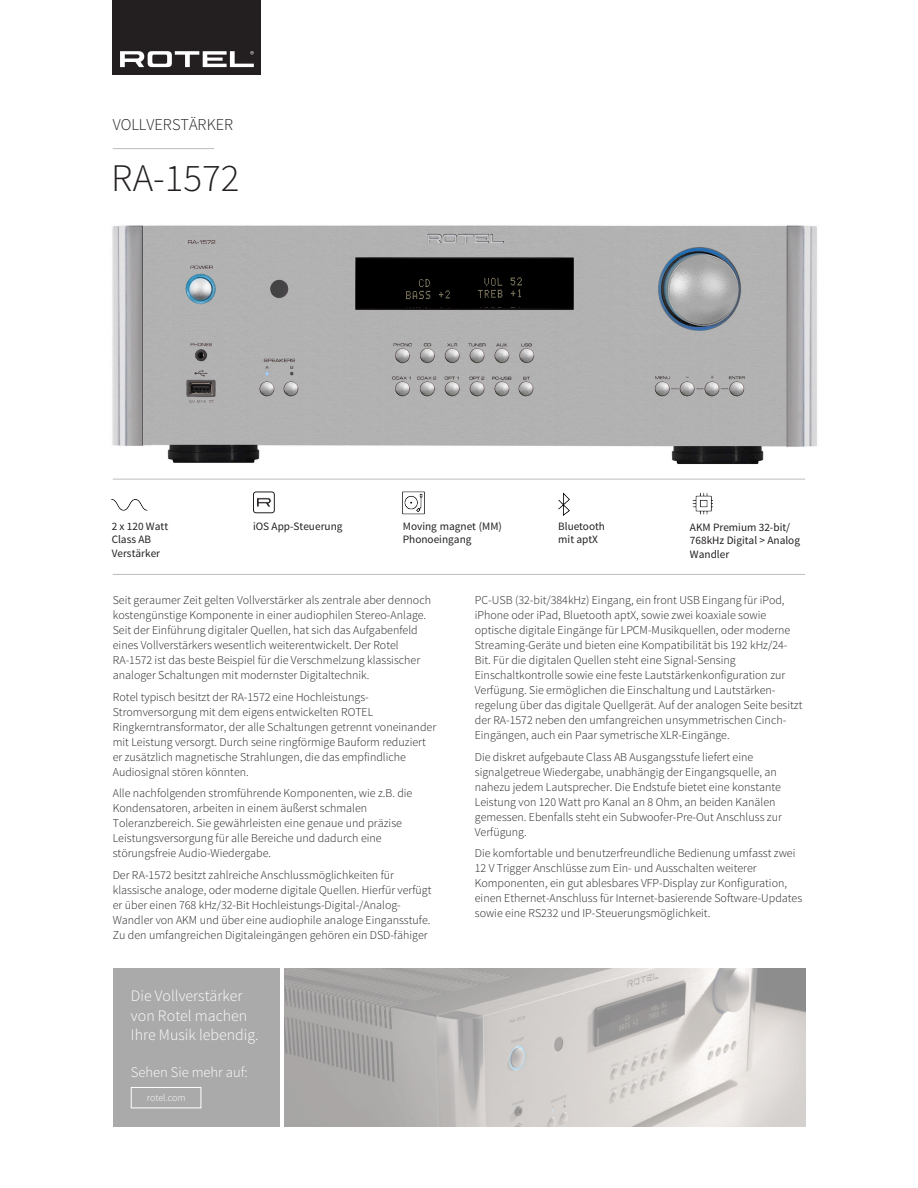
<style>
.page{position:relative;width:918px;height:1188px;background:#fff}
.page>*{position:absolute;margin:0;border:0;box-sizing:border-box;transform-origin:0 0}
.t1{font:300 39px "Source Sans Pro";color:#231f20}
.t2{font:300 16.5px "Source Sans Pro";color:#231f20}
.t3{font:300 15.9px/19.2px "Source Sans Pro";color:#fff}
.t4{font:300 14.55px "Source Sans Pro";color:#fff}
.body_copy{font:300 12px/15px "Source Sans Pro";color:#231f20}
.body_copy-2{font:11.25px/13.5px "Source Sans Pro";color:#231f20}
.t5{font:300 10.05px "Source Sans Pro";letter-spacing:-.005em;color:#fff}
</style>
<div class="page">
<hr style="left:113px;top:148px;width:101px;height:1px;background:#bcbdc0">
<div style="left:113px;top:0;width:148px;height:74px;background:#231f20"></div>
<svg style="left:120px;top:51px;width:134px;height:16px"></svg>
<div style="left:113px;top:969px;width:166px;height:158px;background:#aaa"></div>
<div style="left:131px;top:1087px;width:70px;height:21px;border:1px solid #fff"></div>
<img style="left:284px;top:969px;width:521px;height:157px">
<img style="left:112px;top:225px;width:705px;height:240px">
<hr style="left:113px;top:479px;width:692px;height:1px;background:#bcbdc0">
<hr style="left:113px;top:574px;width:692px;height:1px;background:#bcbdc0">
<img style="left:558px;top:493px;width:12px;height:22px">
<img style="left:112px;top:499px;width:36px;height:12px">
<img style="left:692px;top:492px;width:21px;height:23px">
<img style="left:403px;top:491px;width:22px;height:23px">
<div style="left:253px;top:492px;width:22px;height:21px;border:1px solid #231f20;border-radius:3px"></div>
<svg style="left:257px;top:498px;width:14px;height:9px"></svg>
<p class="t2" style="left:113px;top:115px;width:122px">VOLLVERSTÄRKER</p>
<p class="t1" style="left:111px;top:154px;width:130px">RA-1572</p>
<p class="body_copy-2" style="left:403px;top:520px;width:101px">Moving magnet (MM)<br>Phonoeingang</p>
<p class="body_copy-2" style="left:558px;top:520px;width:48px">Bluetooth mit aptX</p>
<p class="body_copy-2" style="left:253px;top:520px;width:91px">iOS App-Steuerung</p>
<p class="body_copy-2" style="left:112px;top:519px;width:58px">2 x 120 Watt<br>Class AB<br>Verstärker</p>
<p class="body_copy-2" style="left:690px;top:520px;width:112px">AKM Premium 32-bit/<br>768kHz Digital &gt; Analog<br>Wandler</p>
<p class="body_copy" style="left:113px;top:592px;width:320px">Seit geraumer Zeit gelten Vollverstärker als zentrale aber dennoch kostengünstige Komponente in einer audiophilen Stereo-Anlage.<br>Seit der Einführung digitaler Quellen, hat sich das Aufgabenfeld eines Vollverstärkers wesentlich weiterentwickelt. Der Rotel RA-1572 ist das beste Beispiel für die Verschmelzung klassischer analoger Schaltungen mit modernster Digitaltechnik.</p>
<p class="body_copy" style="left:113px;top:689px;width:325px">Rotel typisch besitzt der RA-1572 eine Hochleistungs-Stromversorgung mit dem eigens entwickelten ROTEL Ringkerntransformator, der alle Schaltungen getrennt voneinander mit Leistung versorgt. Durch seine ringförmige Bauform reduziert er zusätzlich magnetische Strahlungen, die das empfindliche Audiosignal stören könnten.</p>
<p class="body_copy" style="left:113px;top:786px;width:301px">Alle nachfolgenden stromführende Komponenten, wie z.B. die Kondensatoren, arbeiten in einem äußerst schmalen Toleranzbereich. Sie gewährleisten eine genaue und präzise Leistungsversorgung für alle Bereiche und dadurch eine störungsfreie Audio-Wiedergabe.</p>
<p class="body_copy" style="left:113px;top:868px;width:320px">Der RA-1572 besitzt zahlreiche Anschlussmöglichkeiten für klassische analoge, oder moderne digitale Quellen. Hierfür verfügt er über einen 768 kHz/32-Bit Hochleistungs-Digital-/Analog-Wandler von AKM und über eine audiophile analoge Eingansstufe.<br>Zu den umfangreichen Digitaleingängen gehören ein DSD-fähiger</p>
<p class="t3" style="left:131px;top:987px;width:129px">Die Vollverstärker von Rotel machen<br>Ihre Musik lebendig.</p>
<p class="t4" style="left:131px;top:1063px;width:118px">Sehen Sie mehr auf:</p>
<p class="t5" style="left:147px;top:1091px;width:40px">rotel.com</p>
<p class="body_copy" style="left:475px;top:592px;width:329px">PC-USB (32-bit/384kHz) Eingang, ein front USB Eingang für iPod, iPhone oder iPad, Bluetooth aptX, sowie zwei koaxiale sowie optische digitale Eingänge für LPCM-Musikquellen, oder moderne Streaming-Geräte und bieten eine Kompatibilität bis 192 kHz/24- Bit. Für die digitalen Quellen steht eine Signal-Sensing Einschaltkontrolle sowie eine feste Lautstärkenkonfiguration zur Verfügung. Sie ermöglichen die Einschaltung und Lautstärken&shy;regelung über das digitale Quellgerät. Auf der analogen Seite besitzt der RA-1572 neben den umfangreichen unsymmetrischen Cinch-Eingängen, auch ein Paar symetrische XLR-Eingänge.</p>
<p class="body_copy" style="left:475px;top:749px;width:309px">Die diskret aufgebaute Class AB Ausgangsstufe liefert eine signalgetreue Wiedergabe, unabhängig der Eingangsquelle, an nahezu jedem Lautsprecher. Die Endstufe bietet eine konstante Leistung von 120 Watt pro Kanal an 8 Ohm, an beiden Kanälen gemessen. Ebenfalls steht ein Subwoofer-Pre-Out Anschluss zur Verfügung.</p>
<p class="body_copy" style="left:475px;top:846px;width:329px">Die komfortable und benutzerfreundliche Bedienung umfasst zwei 12 V Trigger Anschlüsse zum Ein- und Ausschalten weiterer Komponenten, ein gut ablesbares VFP-Display zur Konfiguration, einen Ethernet-Anschluss für Internet-basierende Software-Updates sowie eine RS232 und IP-Steuerungsmöglichkeit.</p>
</div>
